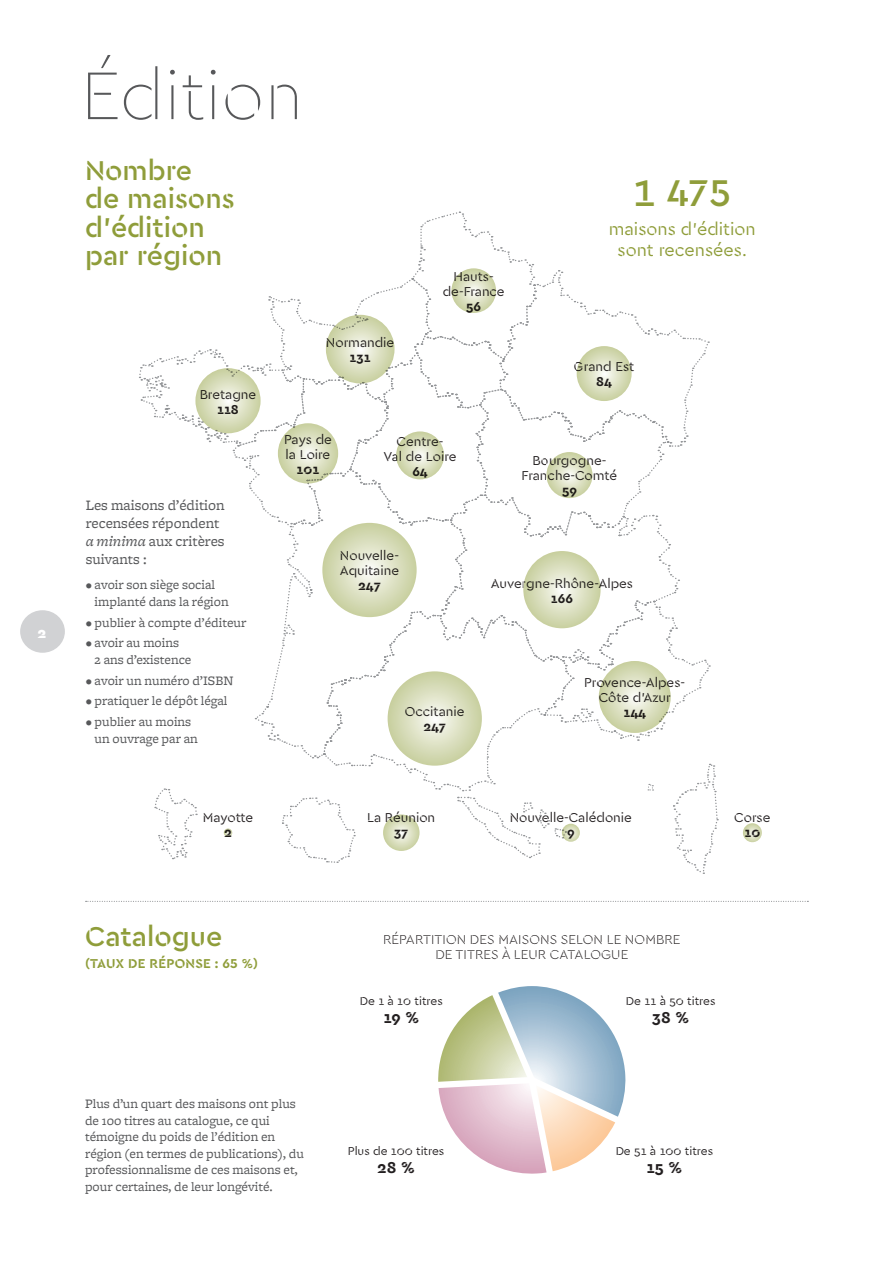
<style>
.page{position:relative;width:893px;height:1263px;background:#fff}
.page>*{position:absolute;margin:0;border:0;box-sizing:border-box;transform-origin:0 0}
.t1{font:100 70.5px "Cera Stencil PRO";color:#57585a}
.t2{font:500 39px "Cera Stencil PRO";color:#8f9d3a}
.t3{font:500 28.5px/28.5px "Cera Stencil PRO";color:#8f9d3a}
.t4{font:18px/21px "Cera Stencil PRO";color:#8f9d3a;text-align:center}
.t5{font:700 16.5px "Cera Stencil PRO";color:#231f20}
.t6{font:15px/18px "Freight Micro";color:#57585a}
.t7{font:900 15px "Cera Stencil PRO";color:#fff}
.t8{font:13.5px/16.5px "Freight Micro";color:#57585a}
.t9{font:13.5px/15px "Cera Stencil PRO";color:#231f20;text-align:center}
.t10{font:300 13.5px/15px "Cera Stencil PRO";letter-spacing:.01em;color:#231f20;text-align:center}
.t11{font:700 13.5px "Cera Stencil PRO";color:#231f20}
.t12{font:700 13.5px "Cera Stencil PRO";letter-spacing:.02em;color:#8f9d3a}
.t13{font:12px "Cera Stencil PRO";color:#231f20}
.s1{font-style:italic}
</style>
<div class="page">
<div style="left:20px;top:610px;width:45px;height:43px;background:#d1d2d4;border-radius:50%"></div>
<svg style="left:438px;top:986px;width:188px;height:188px"></svg>
<svg style="left:86px;top:901px;width:722px;height:1px"></svg>
<svg style="left:139px;top:211px;width:579px;height:663px"></svg>
<svg style="left:562px;top:824px;width:18px;height:18px"></svg>
<svg style="left:743px;top:823px;width:19px;height:19px"></svg>
<svg style="left:383px;top:814px;width:37px;height:37px"></svg>
<svg style="left:396px;top:431px;width:48px;height:48px;background:#d9ddbc"></svg>
<svg style="left:278px;top:423px;width:60px;height:60px;background:#d8dcbb"></svg>
<p class="t7" style="left:37px;top:622px;width:10px">2</p>
<h1 class="t1" style="left:81px;top:49px;width:224px">Édition</h1>
<h3 class="t3" style="left:85px;top:155px;width:151px">Nombre<br>de maisons d’édition par région</h3>
<p class="t9" style="left:200px;top:386px;width:58px">Bretagne</p>
<p class="t11" style="left:217px;top:400px;width:23px">118</p>
<p class="t9" style="left:326px;top:334px;width:70px">Normandie</p>
<p class="t11" style="left:350px;top:348px;width:23px">131</p>
<p class="t9" style="left:443px;top:268px;width:63px">Hauts&shy;de-France</p>
<p class="t11" style="left:466px;top:297px;width:17px">56</p>
<p class="t9" style="left:284px;top:431px;width:49px;text-align:left">Pays de la Loire</p>
<p class="t11" style="left:297px;top:460px;width:24px">101</p>
<p class="t9" style="left:384px;top:433px;width:74px">Centre-<br>Val de Loire</p>
<p class="t11" style="left:412px;top:462px;width:17px">64</p>
<h2 class="t2" style="left:634px;top:166px;width:99px">1 475</h2>
<h3 class="t4" style="left:609px;top:218px;width:148px">maisons d’édition sont recensées.</h3>
<p class="t9" style="left:574px;top:359px;width:62px">Grand Est</p>
<p class="t11" style="left:596px;top:373px;width:17px">84</p>
<p class="t9" style="left:522px;top:453px;width:97px">Bourgogne-<br>Franche-Comté</p>
<p class="t11" style="left:562px;top:482px;width:16px">59</p>
<p class="t6" style="left:86px;top:497px;width:140px">Les maisons d’édition recensées répondent <span class="s1">a minima</span> aux critères suivants :</p>
<p class="t8" style="left:95px;top:577px;width:136px;text-indent:-9px">• avoir son siège social implanté dans la région</p>
<p class="t8" style="left:86px;top:614px;width:162px">• publier à compte d’éditeur</p>
<p class="t8" style="left:95px;top:635px;width:98px;text-indent:-9px">• avoir au moins<br>2 ans d’existence</p>
<p class="t8" style="left:86px;top:672px;width:149px">• avoir un numéro d’ISBN</p>
<p class="t8" style="left:86px;top:693px;width:143px">• pratiquer le dépôt légal</p>
<p class="t8" style="left:95px;top:714px;width:105px;text-indent:-9px">• publier au moins un ouvrage par an</p>
<p class="t9" style="left:203px;top:809px;width:52px">Mayotte</p>
<p class="t11" style="left:224px;top:823px;width:9px">2</p>
<h3 class="t3" style="left:85px;top:920px;width:139px">Catalogue</h3>
<p class="t12" style="left:85px;top:955px;width:174px">(TAUX DE RÉPONSE : 65 %)</p>
<p class="t8" style="left:85px;top:1096px;width:220px">Plus d’un quart des maisons ont plus de 100 titres au catalogue, ce qui témoigne du poids de l’édition en région (en termes de publications), du professionnalisme de ces maisons et, pour certaines, de leur longévité.</p>
<p class="t9" style="left:340px;top:548px;width:61px;text-align:left">Nouvelle-<br>Aquitaine</p>
<p class="t11" style="left:358px;top:577px;width:24px">247</p>
<p class="t9" style="left:491px;top:575px;width:144px">Auvergne-Rhône-Alpes</p>
<p class="t11" style="left:551px;top:589px;width:24px">166</p>
<p class="t9" style="left:405px;top:704px;width:61px">Occitanie</p>
<p class="t11" style="left:423px;top:718px;width:24px">247</p>
<p class="t9" style="left:584px;top:675px;width:102px">Provence-Alpes-<br>Côte d’Azur</p>
<p class="t11" style="left:623px;top:704px;width:24px">144</p>
<p class="t9" style="left:367px;top:809px;width:70px">La Réunion</p>
<p class="t11" style="left:394px;top:823px;width:16px">37</p>
<p class="t9" style="left:510px;top:809px;width:124px">Nouvelle-Calédonie</p>
<p class="t11" style="left:567px;top:823px;width:9px">9</p>
<p class="t9" style="left:734px;top:809px;width:38px">Corse</p>
<p class="t11" style="left:744px;top:823px;width:17px">10</p>
<p class="t10" style="left:383px;top:931px;width:299px">RÉPARTITION DES MAISONS SELON LE NOMBRE<br>DE TITRES À LEUR CATALOGUE</p>
<p class="t13" style="left:360px;top:993px;width:84px">De 1 à 10 titres</p>
<p class="t5" style="left:383px;top:1007px;width:37px">19 %</p>
<p class="t13" style="left:626px;top:993px;width:91px">De 11 à 50 titres</p>
<p class="t5" style="left:652px;top:1007px;width:38px">38 %</p>
<p class="t13" style="left:348px;top:1143px;width:98px">Plus de 100 titres</p>
<p class="t5" style="left:377px;top:1156px;width:39px">28 %</p>
<p class="t13" style="left:616px;top:1143px;width:99px">De 51 à 100 titres</p>
<p class="t5" style="left:646px;top:1156px;width:37px">15 %</p>
</div>
